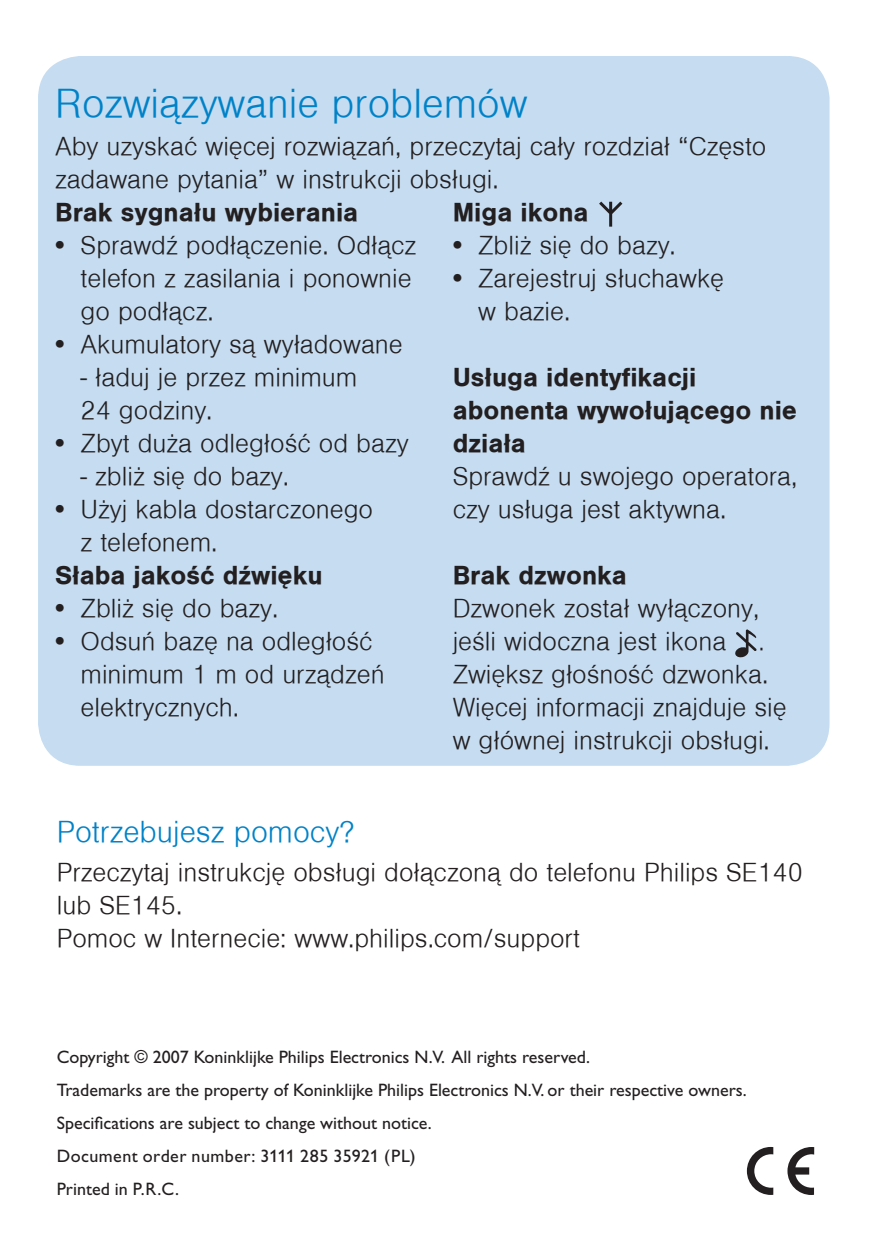
<style>
.page{position:relative;width:889px;height:1260px;background:#fff}
.page>*{position:absolute;margin:0;border:0;box-sizing:border-box;transform-origin:0 0}
.t1{font:42px "East Hlv";color:#0082c8}
.t2{font:31.5px "East Hlv";color:#0082c8}
.t3{font:27px/33px "East Hlv";color:#231f20}
.t4{font:700 27px/33px "East Hlv";color:#231f20}
.t5{font:18px/33px "Gill Alt One";color:#231f20}
.s1{font-family:"Gill Alt One";font-weight:700}
.s2{font-size:24px}
</style>
<div class="page">
<svg style="left:787px;top:1147px;width:27px;height:47px"></svg>
<svg style="left:746px;top:1147px;width:27px;height:47px"></svg>
<div style="left:38px;top:56px;width:791px;height:709px;background:#c5dcf1"></div>
<svg style="left:599px;top:201px;width:23px;height:26px"></svg>
<svg style="left:734px;top:629px;width:23px;height:29px"></svg>
<h1 class="t1" style="left:55px;top:81px;width:474px">Rozwiązywanie problemów</h1>
<p class="t3" style="left:55px;top:130px;width:712px">Aby uzyskać więcej rozwiązań, przeczytaj cały rozdział “Często zadawane pytania” w instrukcji obsługi.</p>
<p class="t4" style="left:55px;top:196px;width:304px">Brak sygnału wybierania</p>
<p class="t3" style="left:81px;top:229px;width:337px;text-indent:-26px"><span class="s1">•</span> Sprawdź podłączenie. Odłącz telefon z zasilania i ponownie go podłącz.</p>
<p class="t3" style="left:55px;top:328px;width:349px"><span class="s1">•</span> Akumulatory są wyładowane</p>
<p class="t3" style="left:81px;top:361px;width:278px">- ładuj je przez minimum<br>24 godziny.</p>
<p class="t3" style="left:55px;top:427px;width:355px"><span class="s1">•</span> Zbyt duża odległość od bazy</p>
<p class="t3" style="left:81px;top:460px;width:210px">- zbliż się do bazy.</p>
<p class="t3" style="left:81px;top:493px;width:294px;text-indent:-26px"><span class="s1">•</span> Użyj kabla dostarczonego z telefonem.</p>
<p class="t4" style="left:55px;top:559px;width:269px">Słaba jakość dźwięku</p>
<p class="t3" style="left:55px;top:592px;width:225px"><span class="s1">•</span> Zbliż się do bazy.</p>
<p class="t3" style="left:81px;top:625px;width:305px;text-indent:-26px"><span class="s1">•</span> Odsuń bazę na odległość minimum 1 m od urządzeń elektrycznych.</p>
<p class="t4" style="left:452px;top:196px;width:137px">Miga ikona</p>
<p class="t3" style="left:452px;top:229px;width:225px"><span class="s1">•</span> Zbliż się do bazy.</p>
<p class="t3" style="left:478px;top:262px;width:247px;text-indent:-26px"><span class="s1">•</span> Zarejestruj słuchawkę w bazie.</p>
<p class="t4" style="left:452px;top:361px;width:346px">Usługa identyfikacji abonenta wywołującego nie działa</p>
<p class="t3" style="left:452px;top:460px;width:346px">Sprawdź u swojego operatora, czy usługa jest aktywna.</p>
<p class="t4" style="left:452px;top:559px;width:176px">Brak dzwonka</p>
<p class="t3" style="left:452px;top:592px;width:335px">Dzwonek został wyłączony, jeśli widoczna jest ikona <span class="s2">.<br></span>Zwiększ głośność dzwonka.<br>Więcej informacji znajduje się w głównej instrukcji obsługi.</p>
<p class="t2" style="left:57px;top:815px;width:299px">Potrzebujesz pomocy?</p>
<p class="t3" style="left:57px;top:856px;width:747px">Przeczytaj instrukcję obsługi dołączoną do telefonu Philips SE140 lub SE145.<br>Pomoc w Internecie: www.philips.com/support</p>
<p class="t5" style="left:57px;top:1040px;width:691px">Copyright © 2007 Koninklijke Philips Electronics N.V. All rights reserved.<br>Trademarks are the property of Koninklijke Philips Electronics N.V. or their respective owners.<br>Specifications are subject to change without notice.<br>Document order number: 3111 285 35921 (PL)<br>Printed in P.R.C.</p>
</div>
